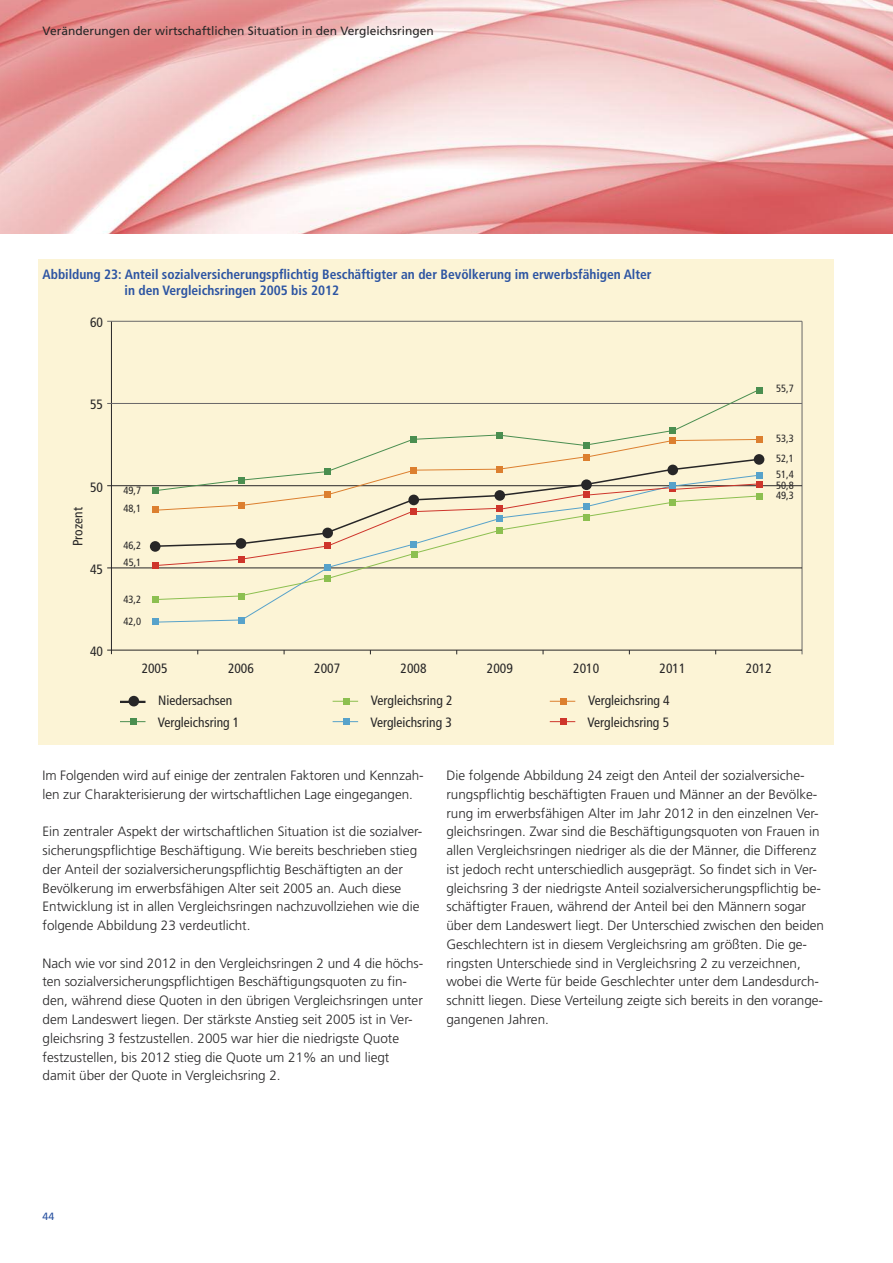
<style>
.page{position:relative;width:893px;height:1263px;background:#fff}
.page>*{position:absolute;margin:0;border:0;box-sizing:border-box;transform-origin:0 0}
.t1{font:300 13.5px/18.8px "Frutiger";color:#272627}
.t2{font:condensed 13.5px/21.3px "Frutiger";color:#272627}
.t3{font:700 condensed 13.5px/16.2px "Frutiger";color:#2c54a2}
.t4{font:12px "Frutiger";color:#272627}
.t5{font:condensed 10.5px/11.1px "Frutiger";color:#272627}
.t6{font:10.5px "Frutiger";color:#2c54a2}
</style>
<div class="page">
<img style="left:0;top:0;width:893px;height:234px">
<div style="left:38px;top:259px;width:795px;height:486px;background:#fcf4d6"></div>
<hr style="left:111px;top:321px;width:1px;height:333px;background:#272627">
<hr style="left:802px;top:321px;width:1px;height:333px;background:#686768">
<hr style="left:107px;top:650px;width:695px;height:1px;background:#272627">
<hr style="left:107px;top:568px;width:695px;height:1px;background:#272627">
<hr style="left:107px;top:485px;width:695px;height:1px;background:#272627">
<hr style="left:107px;top:403px;width:695px;height:1px;background:#686768">
<hr style="left:107px;top:321px;width:695px;height:1px;background:#686768">
<div style="left:150px;top:541px;width:11px;height:11px;background:#272627;border-radius:50%"></div>
<div style="left:754px;top:454px;width:10px;height:11px;background:#272627;border-radius:50%"></div>
<svg style="left:152px;top:387px;width:610px;height:238px"></svg>
<div style="left:756px;top:472px;width:6px;height:7px;background:#57a2ca"></div>
<hr style="left:120px;top:701px;width:26px;height:2px;background:#272627">
<div style="left:131px;top:718px;width:6px;height:7px;background:#4a8e50"></div>
<svg style="left:120px;top:721px;width:26px;height:1px"></svg>
<div style="left:343px;top:718px;width:7px;height:7px;background:#57a2ca"></div>
<svg style="left:333px;top:721px;width:25px;height:1px"></svg>
<div style="left:343px;top:698px;width:7px;height:6px;background:#8cbf50"></div>
<svg style="left:333px;top:701px;width:25px;height:1px"></svg>
<div style="left:560px;top:718px;width:7px;height:7px;background:#ce352b"></div>
<svg style="left:550px;top:721px;width:25px;height:1px"></svg>
<div style="left:560px;top:698px;width:7px;height:6px;background:#dc7f2f"></div>
<svg style="left:550px;top:701px;width:25px;height:1px"></svg>
<div style="left:128px;top:696px;width:11px;height:10px;background:#272627;border-radius:50%"></div>
<p class="t4" style="left:43px;top:26px;width:393px">Veränderungen der wirtschaftlichen Situation in den Vergleichsringen</p>
<p class="t3" style="left:125px;top:267px;width:528px;text-indent:-82px">Abbildung 23: Anteil sozialversicherungspflichtig Beschäftigter an der Bevölkerung im erwerbsfähigen Alter in den Vergleichsringen 2005 bis 2012</p>
<p class="t2" style="left:90px;top:313px;width:14px">60</p>
<p class="t2" style="left:90px;top:395px;width:14px">55</p>
<p class="t2" style="left:68px;top:546px;width:40px;rotate:-90deg">Prozent</p>
<p class="t2" style="left:90px;top:477px;width:14px">50</p>
<p class="t2" style="left:90px;top:560px;width:14px">45</p>
<p class="t2" style="left:90px;top:642px;width:14px">40</p>
<p class="t5" style="left:776px;top:383px;width:19px">55,7</p>
<p class="t5" style="left:124px;top:486px;width:19px">49,7</p>
<p class="t5" style="left:124px;top:504px;width:19px">48,1</p>
<p class="t5" style="left:124px;top:540px;width:19px">46,2</p>
<p class="t5" style="left:124px;top:557px;width:19px">45,1</p>
<p class="t5" style="left:124px;top:594px;width:19px">43,2</p>
<p class="t5" style="left:124px;top:617px;width:19px">42,0</p>
<p class="t5" style="left:776px;top:429px;width:19px;line-height:19.8px">53,3<br>52,1</p>
<p class="t5" style="left:776px;top:469px;width:19px">51,4<br>50,8</p>
<p class="t5" style="left:776px;top:490px;width:19px">49,3</p>
<p class="t2" style="left:142px;top:659px;width:27px">2005</p>
<p class="t2" style="left:228px;top:659px;width:27px">2006</p>
<p class="t2" style="left:314px;top:659px;width:27px">2007</p>
<p class="t2" style="left:401px;top:659px;width:27px">2008</p>
<p class="t2" style="left:487px;top:659px;width:27px">2009</p>
<p class="t2" style="left:573px;top:659px;width:27px">2010</p>
<p class="t2" style="left:660px;top:659px;width:27px">2011</p>
<p class="t2" style="left:746px;top:659px;width:27px">2012</p>
<p class="t2" style="left:158px;top:691px;width:83px">Niedersachsen<br>Vergleichsring 1</p>
<p class="t2" style="left:370px;top:691px;width:84px">Vergleichsring 2<br>Vergleichsring 3</p>
<p class="t2" style="left:587px;top:691px;width:84px">Vergleichsring 4<br>Vergleichsring 5</p>
<p class="t1" style="left:43px;top:767px;width:383px">Im Folgenden wird auf einige der zentralen Faktoren und Kennzah&shy;len zur Charakterisierung der wirtschaftlichen Lage eingegangen.</p>
<p class="t1" style="left:43px;top:823px;width:381px">Ein zentraler Aspekt der wirtschaftlichen Situation ist die sozialver&shy;sicherungspflichtige Beschäftigung. Wie bereits beschrieben stieg der Anteil der sozialversicherungspflichtig Beschäftigten an der Bevölkerung im erwerbsfähigen Alter seit 2005 an. Auch diese Entwicklung ist in allen Vergleichsringen nachzuvollziehen wie die folgende Abbildung 23 verdeutlicht.</p>
<p class="t1" style="left:43px;top:955px;width:382px">Nach wie vor sind 2012 in den Vergleichsringen 2 und 4 die höchs&shy;ten sozialversicherungspflichtigen Beschäftigungsquoten zu fin&shy;den, während diese Quoten in den übrigen Vergleichsringen unter dem Landeswert liegen. Der stärkste Anstieg seit 2005 ist in Ver&shy;gleichsring 3 festzustellen. 2005 war hier die niedrigste Quote festzustellen, bis 2012 stieg die Quote um 21% an und liegt damit über der Quote in Vergleichsring 2.</p>
<p class="t1" style="left:446px;top:767px;width:379px">Die folgende Abbildung 24 zeigt den Anteil der sozialversiche&shy;rungspflichtig beschäftigten Frauen und Männer an der Bevölke&shy;rung im erwerbsfähigen Alter im Jahr 2012 in den einzelnen Ver&shy;gleichsringen. Zwar sind die Beschäftigungsquoten von Frauen in allen Vergleichsringen niedriger als die der Männer, die Differenz ist jedoch recht unterschiedlich ausgeprägt. So findet sich in Ver&shy;gleichsring 3 der niedrigste Anteil sozialversicherungspflichtig be&shy;schäftigter Frauen, während der Anteil bei den Männern sogar über dem Landeswert liegt. Der Unterschied zwischen den beiden Geschlechtern ist in diesem Vergleichsring am größten. Die ge&shy;ringsten Unterschiede sind in Vergleichsring 2 zu verzeichnen, wobei die Werte für beide Geschlechter unter dem Landesdurch&shy;schnitt liegen. Diese Verteilung zeigte sich bereits in den vorange&shy;gangenen Jahren.</p>
<p class="t6" style="left:43px;top:1212px;width:13px">44</p>
</div>
